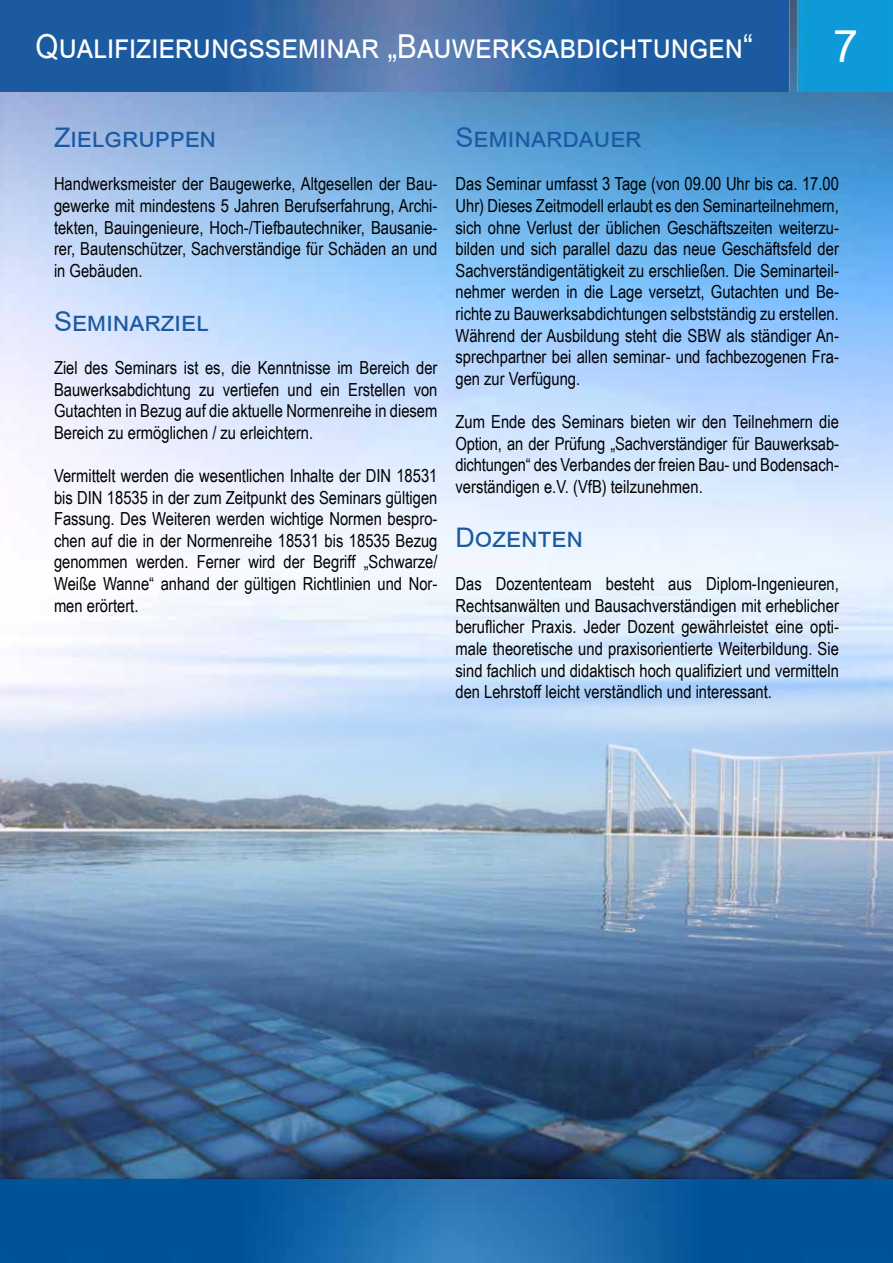
<style>
.page{position:relative;width:893px;height:1263px;background:#fff}
.page>*{position:absolute;margin:0;border:0;box-sizing:border-box;transform-origin:0 0}
.t1{font:45px "Arial";color:#fff}
.t2{font:33px "Arial";color:#fff;scale:.9 1}
.t3{font:27px "Arial";color:#1b5aa1}
.t4{font:18px/21.6px "Arial Narrow";color:#000;text-align:justify}
</style>
<div class="page">
<img style="left:0;top:91px;width:893px;height:1172px">
<img style="left:0;top:0;width:893px;height:91px">
<img style="left:1px;top:683px;width:892px;height:580px">
<h2 class="t2" style="left:36px;top:23px;width:798px">Qualifizierungsseminar „Bauwerksabdichtungen“</h2>
<h1 class="t1" style="left:833px;top:15px;width:27px">7</h1>
<h3 class="t3" style="left:54px;top:119px;width:164px">Zielgruppen</h3>
<p class="t4" style="left:54px;top:173px;width:385px">Handwerksmeister der Baugewerke, Altgesellen der Bau&shy;gewerke mit mindestens 5 Jahren Berufserfahrung, Archi&shy;tekten, Bauingenieure, Hoch-/Tiefbautechniker, Bausanie&shy;rer, Bautenschützer, Sachverständige für Schäden an und in Gebäuden.</p>
<h3 class="t3" style="left:54px;top:303px;width:156px">Seminarziel</h3>
<p class="t4" style="left:54px;top:356px;width:385px">Ziel des Seminars ist es, die Kenntnisse im Bereich der Bauwerksabdichtung zu vertiefen und ein Erstellen von Gutachten in Bezug auf die aktuelle Normenreihe in diesem Bereich zu ermöglichen / zu erleichtern.</p>
<p class="t4" style="left:54px;top:464px;width:385px">Vermittelt werden die wesentlichen Inhalte der DIN 18531 bis DIN 18535 in der zum Zeitpunkt des Seminars gültigen Fassung. Des Weiteren werden wichtige Normen bespro&shy;chen auf die in der Normenreihe 18531 bis 18535 Bezug genommen werden. Ferner wird der Begriff „Schwarze/ Weiße Wanne“ anhand der gültigen Richtlinien und Nor&shy;men erörtert.</p>
<h3 class="t3" style="left:455px;top:119px;width:188px">Seminardauer</h3>
<p class="t4" style="left:455px;top:173px;width:385px">Das Seminar umfasst 3 Tage (von 09.00 Uhr bis ca. 17.00<br>Uhr) Dieses Zeitmodell erlaubt es den Seminarteilnehmern, sich ohne Verlust der üblichen Geschäftszeiten weiterzu&shy;bilden und sich parallel dazu das neue Geschäftsfeld der Sachverständigentätigkeit zu erschließen. Die Seminarteil&shy;nehmer werden in die Lage versetzt, Gutachten und Be&shy;richte zu Bauwerksabdichtungen selbstständig zu erstellen.<br>Während der Ausbildung steht die SBW als ständiger An&shy;sprechpartner bei allen seminar- und fachbezogenen Fra&shy;gen zur Verfügung.</p>
<p class="t4" style="left:455px;top:410px;width:385px">Zum Ende des Seminars bieten wir den Teilnehmern die Option, an der Prüfung „Sachverständiger für Bauwerksab&shy;dichtungen“ des Verbandes der freien Bau- und Bodensach&shy;verständigen e.V. (VfB) teilzunehmen.</p>
<h3 class="t3" style="left:455px;top:519px;width:129px">Dozenten</h3>
<p class="t4" style="left:455px;top:572px;width:385px">Das Dozententeam besteht aus Diplom-Ingenieuren, Rechtsanwälten und Bausachverständigen mit erheblicher beruflicher Praxis. Jeder Dozent gewährleistet eine opti&shy;male theoretische und praxisorientierte Weiterbildung. Sie sind fachlich und didaktisch hoch qualifiziert und vermitteln den Lehrstoff leicht verständlich und interessant.</p>
</div>
